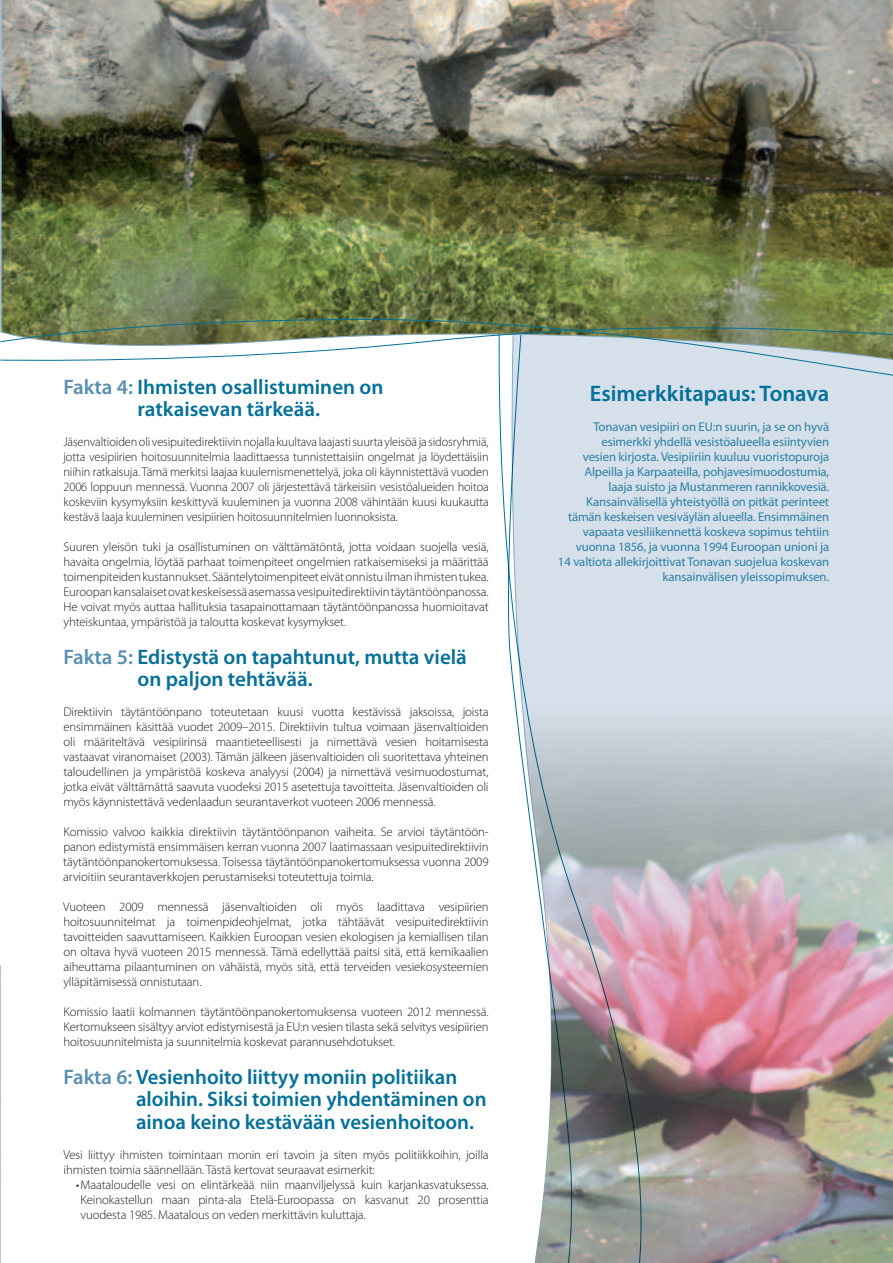
<style>
.page{position:relative;width:893px;height:1263px;background:#fff}
.page>*{position:absolute;margin:0;border:0;box-sizing:border-box;transform-origin:0 0}
.t1{font:600 22.5px "Myriad Pro";color:#037099}
.t2{font:600 21px/22.5px "Myriad Pro";color:#037099}
.t3{font:300 12.75px/15px "Myriad Pro";letter-spacing:-.01em;color:#231f20;text-align:justify}
.t4{font:12.75px/15px "Myriad Pro";letter-spacing:-.01em;color:#2e7fa5;text-align:right}
.s1{color:#5990b2}
</style>
<div class="page">
<div style="left:643px;top:378px;width:250px;height:313px;background:#d5e0ea"></div>
<img style="left:643px;top:691px;width:250px;height:572px">
<svg style="left:498px;top:378px;width:145px;height:885px;background:#bdbec4"></svg>
<svg style="left:507px;top:378px;width:66px;height:885px"></svg>
<svg style="left:0;top:936px;width:1px;height:327px"></svg>
<img style="left:0;top:0;width:893px;height:319px">
<svg style="left:0;top:319px;width:893px;height:59px"></svg>
<h2 class="t2" style="left:63px;top:375px;width:321px;text-align:center"><span class="s1">Fakta 4:</span> Ihmisten osallistuminen on ratkaisevan tärkeää.</h2>
<p class="t3" style="left:63px;top:435px;width:427px">Jäsenvaltioidenoli vesipuitedirektiivinnojalla kuultava laajastisuurta yleisöä ja sidosryhmiä, jotta vesipiirien hoitosuunnitelmia laadittaessa tunnistettaisiin ongelmat ja löydettäisiin niihin ratkaisuja. Tämä merkitsi laajaa kuulemismenettelyä, joka oli käynnistettävä vuoden 2006 loppuun mennessä. Vuonna 2007 oli järjestettävä tärkeisiin vesistöalueiden hoitoa koskeviin kysymyksiin keskittyvä kuuleminen ja vuonna 2008 vähintään kuusi kuukautta kestävä laaja kuuleminen vesipiirien hoitosuunnitelmien luonnoksista.</p>
<p class="t3" style="left:63px;top:540px;width:427px">Suuren yleisön tuki ja osallistuminen on välttämätöntä, jotta voidaan suojella vesiä, havaita ongelmia, löytää parhaat toimenpiteet ongelmien ratkaisemiseksi ja määrittää toimenpiteidenkustannukset.Sääntelytoimenpiteeteivätonnistuilmanihmistentukea.<br>Euroopankansalaisetovatkeskeisessäasemassavesipuitedirektiivintäytäntöönpanossa.<br>He voivat myös auttaa hallituksia tasapainottamaan täytäntöönpanossa huomioitavat yhteiskuntaa, ympäristöä ja taloutta koskevat kysymykset.</p>
<h2 class="t2" style="left:138px;top:645px;width:331px;text-indent:-74px"><span class="s1">Fakta 5:</span> Edistystä on tapahtunut, mutta vielä on paljon tehtävää.</h2>
<p class="t3" style="left:63px;top:705px;width:427px">Direktiivin täytäntöönpano toteutetaan kuusi vuotta kestävissä jaksoissa, joista ensimmäinen käsittää vuodet 2009–2015. Direktiivin tultua voimaan jäsenvaltioiden oli määriteltävä vesipiirinsä maantieteellisesti ja nimettävä vesien hoitamisesta vastaavat viranomaiset (2003). Tämän jälkeen jäsenvaltioiden oli suoritettava yhteinen taloudellinen ja ympäristöä koskeva analyysi (2004) ja nimettävä vesimuodostumat, jotka eivät välttämättä saavuta vuodeksi 2015 asetettuja tavoitteita. Jäsenvaltioiden oli myös käynnistettävä vedenlaadun seurantaverkot vuoteen 2006 mennessä.</p>
<p class="t3" style="left:63px;top:825px;width:427px">Komissio valvoo kaikkia direktiivin täytäntöönpanon vaiheita. Se arvioi täytäntöön&shy;panon edistymistä ensimmäisen kerran vuonna 2007 laatimassaan vesipuitedirektiivin täytäntöönpanokertomuksessa. Toisessa täytäntöönpanokertomuksessa vuonna 2009 arvioitiin seurantaverkkojen perustamiseksi toteutettuja toimia.</p>
<p class="t3" style="left:63px;top:900px;width:427px">Vuoteen 2009 mennessä jäsenvaltioiden oli myös laadittava vesipiirien hoitosuunnitelmat ja toimenpideohjelmat, jotka tähtäävät vesipuitedirektiivin tavoitteiden saavuttamiseen. Kaikkien Euroopan vesien ekologisen ja kemiallisen tilan on oltava hyvä vuoteen 2015 mennessä. Tämä edellyttää paitsi sitä, että kemikaalien aiheuttama pilaantuminen on vähäistä, myös sitä, että terveiden vesiekosysteemien ylläpitämisessä onnistutaan.</p>
<p class="t3" style="left:63px;top:1005px;width:427px">Komissio laatii kolmannen täytäntöönpanokertomuksensa vuoteen 2012 mennessä.<br>Kertomukseen sisältyy arviot edistymisestä ja EU:n vesien tilasta sekä selvitys vesipiirien hoitosuunnitelmista ja suunnitelmia koskevat parannusehdotukset.</p>
<h2 class="t2" style="left:136px;top:1065px;width:352px;text-indent:-73px"><span class="s1">Fakta 6:</span> Vesienhoito liittyy moniin politiikan aloihin. Siksi toimien yhdentäminen on ainoa keino kestävään vesienhoitoon.</h2>
<p class="t3" style="left:63px;top:1147px;width:427px">Vesi liittyy ihmisten toimintaan monin eri tavoin ja siten myös politiikkoihin, joilla ihmisten toimia säännellään. Tästä kertovat seuraavat esimerkit:</p>
<p class="t3" style="left:80px;top:1177px;width:410px;text-indent:-4px">• Maataloudelle vesi on elintärkeää niin maanviljelyssä kuin karjankasvatuksessa.<br>Keinokastellun maan pinta-ala Etelä-Euroopassa on kasvanut 20 prosenttia vuodesta 1985. Maatalous on veden merkittävin kuluttaja.</p>
<h1 class="t1" style="left:590px;top:379px;width:241px">Esimerkkitapaus: Tonava</h1>
<p class="t4" style="left:558px;top:419px;width:273px">Tonavan vesipiiri on EU:n suurin, ja se on hyvä esimerkki yhdellä vesistöalueella esiintyvien<br>vesien kirjosta. Vesipiiriin kuuluu vuoristopuroja Alpeilla ja Karpaateilla, pohjavesimuodostumia, laaja suisto ja Mustanmeren rannikkovesiä.<br>Kansainvälisellä yhteistyöllä on pitkät perinteet tämän keskeisen vesiväylän alueella. Ensimmäinen vapaata vesiliikennettä koskeva sopimus tehtiin vuonna 1856, ja vuonna 1994 Euroopan unioni ja<br>14 valtiota allekirjoittivat Tonavan suojelua koskevan kansainvälisen yleissopimuksen.</p>
</div>
